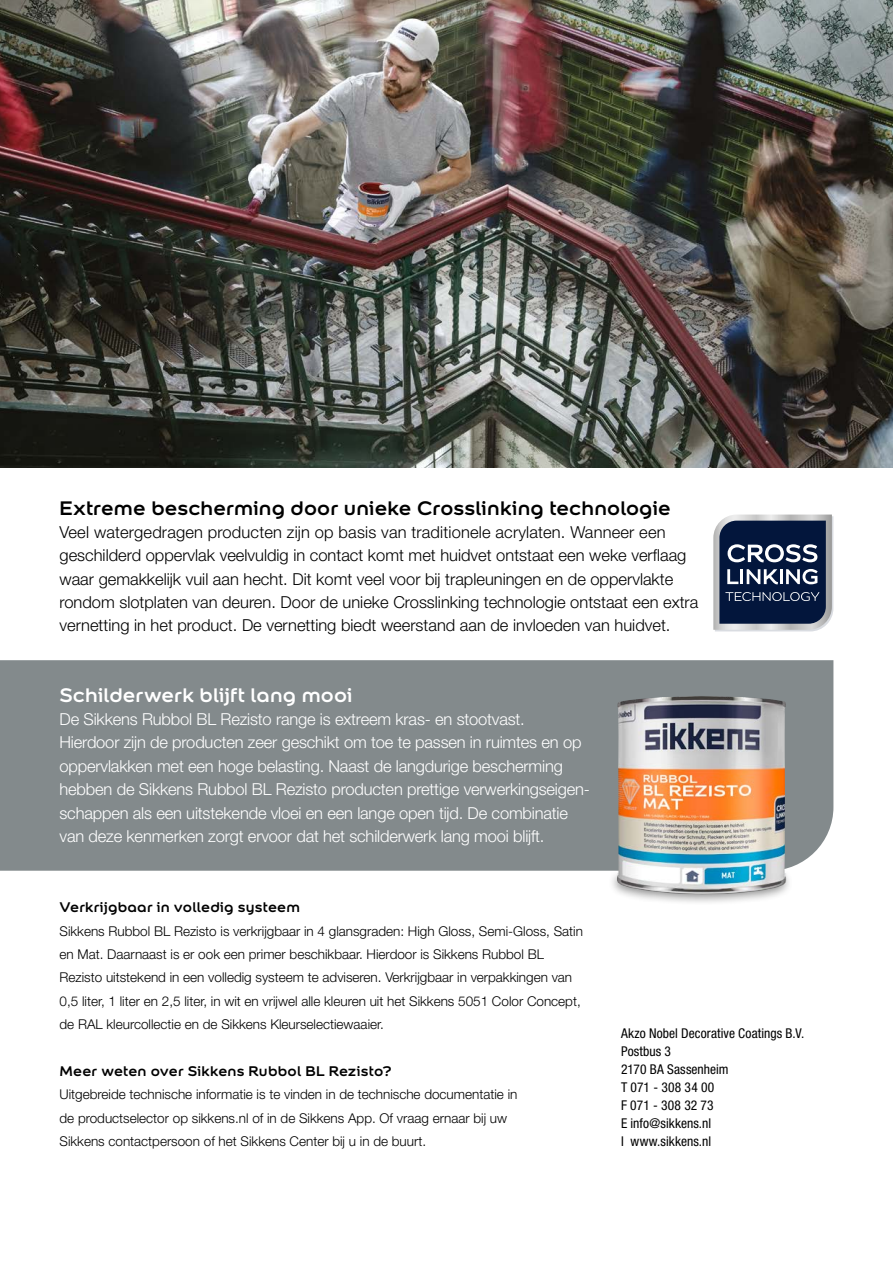
<style>
.page{position:relative;width:893px;height:1263px;background:#fff}
.page>*{position:absolute;margin:0;border:0;box-sizing:border-box;transform-origin:0 0}
.t1{font:700 21px "Colour Sans";letter-spacing:.005em;color:#000}
.t2{font:700 21px "Colour Sans";letter-spacing:.005em;color:#fff}
.t3{font:300 16.5px/23.4px "Helvetica Neue LT Std";color:#000}
.t4{font:300 16.5px/23.4px "Helvetica Neue LT Std";letter-spacing:-.01em;color:#fff}
.t5{font:700 15px "Colour Sans";letter-spacing:.015em;color:#000}
.t6{font:300 13.5px/23.4px "Helvetica Neue LT Std";color:#000}
.t7{font:condensed 13.5px/18px "Helvetica Neue LT Std";letter-spacing:.005em;color:#000}
</style>
<div class="page">
<img style="left:0;top:0;width:893px;height:468px">
<div style="left:0;top:660px;width:833px;height:211px;background:#838a8c"></div>
<svg style="left:713px;top:514px;width:120px;height:117px;background:#4a5770"></svg>
<img style="left:612px;top:874px;width:177px;height:29px">
<img style="left:617px;top:696px;width:169px;height:198px">
<h1 class="t1" style="left:60px;top:490px;width:613px">Extreme bescherming door unieke Crosslinking technologie</h1>
<p class="t3" style="left:60px;top:520px;width:640px">Veel watergedragen producten zijn op basis van traditionele acrylaten. Wanneer een geschilderd oppervlak veelvuldig in contact komt met huidvet ontstaat een weke verflaag waar gemakkelijk vuil aan hecht. Dit komt veel voor bij trapleuningen en de oppervlakte rondom slotplaten van deuren. Door de unieke Crosslinking technologie ontstaat een extra vernetting in het product. De vernetting biedt weerstand aan de invloeden van huidvet.</p>
<h1 class="t2" style="left:60px;top:678px;width:295px">Schilderwerk blijft lang mooi</h1>
<p class="t4" style="left:60px;top:707px;width:530px">De Sikkens Rubbol BL Rezisto range is extreem kras- en stootvast.<br>Hierdoor zijn de producten zeer geschikt om toe te passen in ruimtes en op oppervlakken met een hoge belasting. Naast de langdurige bescherming hebben de Sikkens Rubbol BL Rezisto producten prettige verwerkingseigen&shy;schappen als een uitstekende vloei en een lange open tijd. De combinatie van deze kenmerken zorgt ervoor dat het schilderwerk lang mooi blijft.</p>
<p class="t5" style="left:60px;top:895px;width:242px">Verkrijgbaar in volledig systeem</p>
<p class="t6" style="left:60px;top:919px;width:525px">Sikkens Rubbol BL Rezisto is verkrijgbaar in 4 glansgraden: High Gloss, Semi-Gloss, Satin en Mat. Daarnaast is er ook een primer beschikbaar. Hierdoor is Sikkens Rubbol BL Rezisto uitstekend in een volledig systeem te adviseren. Verkrijgbaar in verpakkingen van 0,5 liter, 1 liter en 2,5 liter, in wit en vrijwel alle kleuren uit het Sikkens 5051 Color Concept, de RAL kleurcollectie en de Sikkens Kleurselectiewaaier.</p>
<p class="t5" style="left:60px;top:1059px;width:333px">Meer weten over Sikkens Rubbol BL Rezisto?</p>
<p class="t6" style="left:60px;top:1082px;width:459px">Uitgebreide technische informatie is te vinden in de technische documentatie in de productselector op sikkens.nl of in de Sikkens App. Of vraag ernaar bij uw<br>Sikkens contactpersoon of het Sikkens Center bij u in de buurt.</p>
<p class="t7" style="left:621px;top:1024px;width:185px">Akzo Nobel Decorative Coatings B.V.<br>Postbus 3<br>2170 BA Sassenheim<br>T 071 - 308 34 00<br>F 071 - 308 32 73<br>E info@sikkens.nl<br>I www.sikkens.nl</p>
</div>
